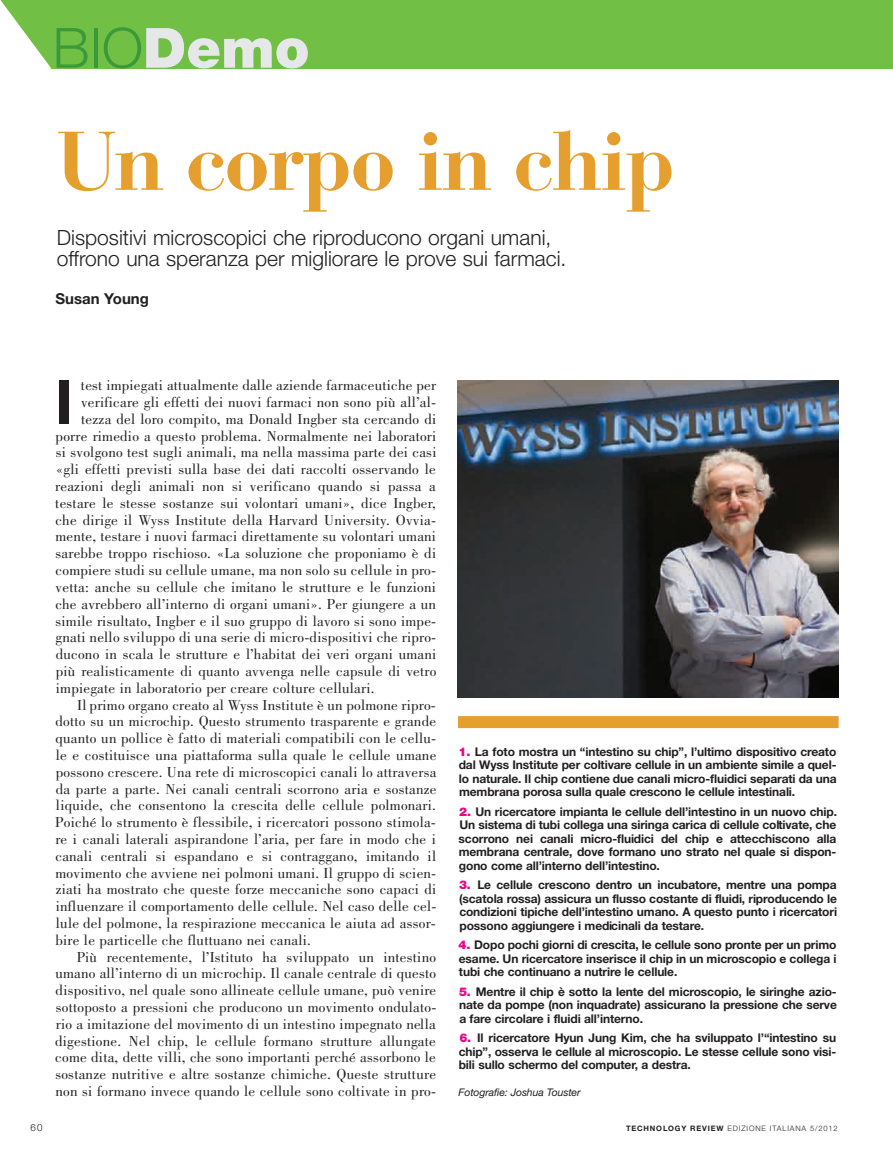
<style>
.page{position:relative;width:893px;height:1161px;background:#fff}
.page>*{position:absolute;margin:0;border:0;box-sizing:border-box;transform-origin:0 0}
.t1{font:700 82.5px "Bauer Bodoni";letter-spacing:-.03em;color:#e49f2e}
.t2{font:700 60.75px "Helvetica Neue LT Std";color:#231f20}
.t3{font:900 55.5px "Helvetica Neue LT Std";color:#e6e7e9}
.t4{font:300 21px/21px "Helvetica Neue LT Std";color:#231f20}
.t5{font:15px "Bodoni";letter-spacing:.015em;color:#231f20}
.t6{font:700 15px "Helvetica Neue LT Std";color:#231f20}
.t7{font:700 12px/13.5px "Helvetica Neue LT Std";letter-spacing:-.01em;color:#231f20;text-align:justify}
.t8{font:italic 10.5px "Helvetica Neue LT Std";letter-spacing:-.01em;color:#231f20}
.t9{font:300 9.75px "Helvetica Neue LT Std";color:#231f20}
.t10{font:300 7.5px "Helvetica Neue LT Std";letter-spacing:.11em;color:#231f20}
.s1{font-weight:300;color:#3a9a3b}
.s2{font-weight:900;color:#ed028c}
.s3{font-weight:700}
</style>
<div class="page">
<div style="left:0;top:0;width:893px;height:68px;background:#71bf44"></div>
<div style="left:458px;top:716px;width:381px;height:12px;background:#e49f2e"></div>
<img style="left:458px;top:380px;width:380px;height:318px">
<svg style="left:0;top:0;width:51px;height:69px"></svg>
<h3 class="t3" style="left:53px;top:28px;width:259px"><span class="s1">BIO</span>Demo</h3>
<h1 class="t1" style="left:57px;top:132px;width:620px">Un corpo in chip</h1>
<h3 class="t4" style="left:57px;top:229px;width:511px">Dispositivi microscopici che riproducono organi umani, offrono una speranza per migliorare le prove sui farmaci.</h3>
<p class="t6" style="left:56px;top:293px;width:95px">Susan Young</p>
<h2 class="t2" style="left:55px;top:380px;width:19px">I</h2>
<p class="t5" style="left:81px;top:380px;width:357px">test impiegati attualmente dalle aziende farmaceutiche per</p>
<p class="t5" style="left:81px;top:397px;width:357px">verificare gli effetti dei nuovi farmaci non sono più all’al-</p>
<p class="t5" style="left:81px;top:413px;width:356px">tezza del loro compito, ma Donald Ingber sta cercando di</p>
<p class="t5" style="left:56px;top:430px;width:382px">porre rimedio a questo problema. Normalmente nei laboratori</p>
<p class="t5" style="left:56px;top:447px;width:382px">si svolgono test sugli animali, ma nella massima parte dei casi</p>
<p class="t5" style="left:56px;top:464px;width:381px">«gli effetti previsti sulla base dei dati raccolti osservando le</p>
<p class="t5" style="left:55px;top:481px;width:382px">reazioni degli animali non si verificano quando si passa a</p>
<p class="t5" style="left:55px;top:497px;width:382px">testare le stesse sostanze sui volontari umani», dice Ingber,</p>
<p class="t5" style="left:55px;top:514px;width:382px">che dirige il Wyss Institute della Harvard University. Ovvia-</p>
<p class="t5" style="left:55px;top:531px;width:382px">mente, testare i nuovi farmaci direttamente su volontari umani</p>
<p class="t5" style="left:56px;top:548px;width:382px">sarebbe troppo rischioso. «La soluzione che proponiamo è di</p>
<p class="t5" style="left:56px;top:565px;width:382px">compiere studi su cellule umane, ma non solo su cellule in pro-</p>
<p class="t5" style="left:56px;top:581px;width:382px">vetta: anche su cellule che imitano le strutture e le funzioni</p>
<p class="t5" style="left:55px;top:598px;width:382px">che avrebbero all’interno di organi umani». Per giungere a un</p>
<p class="t5" style="left:55px;top:615px;width:382px">simile risultato, Ingber e il suo gruppo di lavoro si sono impe-</p>
<p class="t5" style="left:56px;top:632px;width:382px">gnati nello sviluppo di una serie di micro-dispositivi che ripro-</p>
<p class="t5" style="left:56px;top:649px;width:382px">ducono in scala le strutture e l’habitat dei veri organi umani</p>
<p class="t5" style="left:56px;top:665px;width:382px">più realisticamente di quanto avvenga nelle capsule di vetro</p>
<p class="t5" style="left:56px;top:682px;width:320px">impiegate in laboratorio per creare colture cellulari.</p>
<p class="t5" style="left:77px;top:699px;width:360px">Il primo organo creato al Wyss Institute è un polmone ripro-</p>
<p class="t5" style="left:55px;top:716px;width:382px">dotto su un microchip. Questo strumento trasparente e grande</p>
<p class="t5" style="left:56px;top:733px;width:382px">quanto un pollice è fatto di materiali compatibili con le cellu-</p>
<p class="t5" style="left:56px;top:749px;width:382px">le e costituisce una piattaforma sulla quale le cellule umane</p>
<p class="t5" style="left:56px;top:766px;width:382px">possono crescere. Una rete di microscopici canali lo attraversa</p>
<p class="t5" style="left:56px;top:783px;width:382px">da parte a parte. Nei canali centrali scorrono aria e sostanze</p>
<p class="t5" style="left:56px;top:800px;width:381px">liquide, che consentono la crescita delle cellule polmonari.</p>
<p class="t5" style="left:55px;top:817px;width:382px">Poiché lo strumento è flessibile, i ricercatori possono stimola-</p>
<p class="t5" style="left:55px;top:833px;width:382px">re i canali laterali aspirandone l’aria, per fare in modo che i</p>
<p class="t5" style="left:55px;top:850px;width:382px">canali centrali si espandano e si contraggano, imitando il</p>
<p class="t5" style="left:56px;top:867px;width:382px">movimento che avviene nei polmoni umani. Il gruppo di scien-</p>
<p class="t5" style="left:56px;top:884px;width:382px">ziati ha mostrato che queste forze meccaniche sono capaci di</p>
<p class="t5" style="left:56px;top:901px;width:382px">influenzare il comportamento delle cellule. Nel caso delle cel-</p>
<p class="t5" style="left:56px;top:917px;width:381px">lule del polmone, la respirazione meccanica le aiuta ad assor-</p>
<p class="t5" style="left:55px;top:934px;width:257px">bire le particelle che fluttuano nei canali.</p>
<p class="t5" style="left:77px;top:951px;width:361px">Più recentemente, l’Istituto ha sviluppato un intestino</p>
<p class="t5" style="left:56px;top:968px;width:382px">umano all’interno di un microchip. Il canale centrale di questo</p>
<p class="t5" style="left:56px;top:985px;width:382px">dispositivo, nel quale sono allineate cellule umane, può venire</p>
<p class="t5" style="left:56px;top:1001px;width:382px">sottoposto a pressioni che producono un movimento ondulato-</p>
<p class="t5" style="left:56px;top:1018px;width:381px">rio a imitazione del movimento di un intestino impegnato nella</p>
<p class="t5" style="left:55px;top:1035px;width:382px">digestione. Nel chip, le cellule formano strutture allungate</p>
<p class="t5" style="left:55px;top:1052px;width:382px">come dita, dette villi, che sono importanti perché assorbono le</p>
<p class="t5" style="left:55px;top:1069px;width:382px">sostanze nutritive e altre sostanze chimiche. Queste strutture</p>
<p class="t5" style="left:55px;top:1085px;width:382px">non si formano invece quando le cellule sono coltivate in pro-</p>
<p class="t7" style="left:459px;top:746px;width:380px"><span class="s2">1.</span> La foto mostra un “intestino su chip”, l’ultimo dispositivo creato dal Wyss Institute per coltivare cellule in un ambiente simile a quel&shy;lo naturale. Il chip contiene due canali micro-fluidici separati da una membrana porosa sulla quale crescono le cellule intestinali.</p>
<p class="t7" style="left:459px;top:806px;width:380px"><span class="s2">2.</span> Un ricercatore impianta le cellule dell’intestino in un nuovo chip.<br>Un sistema di tubi collega una siringa carica di cellule coltivate, che scorrono nei canali micro-fluidici del chip e attecchiscono alla membrana centrale, dove formano uno strato nel quale si dispon&shy;gono come all’interno dell’intestino.</p>
<p class="t7" style="left:459px;top:879px;width:380px"><span class="s2">3.</span> Le cellule crescono dentro un incubatore, mentre una pompa (scatola rossa) assicura un flusso costante di fluidi, riproducendo le condizioni tipiche dell’intestino umano. A questo punto i ricercatori possono aggiungere i medicinali da testare.</p>
<p class="t7" style="left:459px;top:939px;width:379px"><span class="s2">4.</span> Dopo pochi giorni di crescita, le cellule sono pronte per un primo esame. Un ricercatore inserisce il chip in un microscopio e collega i tubi che continuano a nutrire le cellule.</p>
<p class="t7" style="left:459px;top:986px;width:379px"><span class="s2">5.</span> Mentre il chip è sotto la lente del microscopio, le siringhe azio&shy;nate da pompe (non inquadrate) assicurano la pressione che serve a fare circolare i fluidi all’interno.</p>
<p class="t7" style="left:459px;top:1032px;width:379px"><span class="s2">6.</span> Il ricercatore Hyun Jung Kim, che ha sviluppato l’“intestino su chip”, osserva le cellule al microscopio. Le stesse cellule sono visi&shy;bili sullo schermo del computer, a destra.</p>
<p class="t8" style="left:459px;top:1089px;width:123px">Fotografie: Joshua Touster</p>
<p class="t9" style="left:31px;top:1124px;width:13px">60</p>
<p class="t10" style="left:626px;top:1125px;width:213px"><span class="s3">TECHNOLOGY REVIEW</span> EDIZIONE ITALIANA 5/2012</p>
</div>
